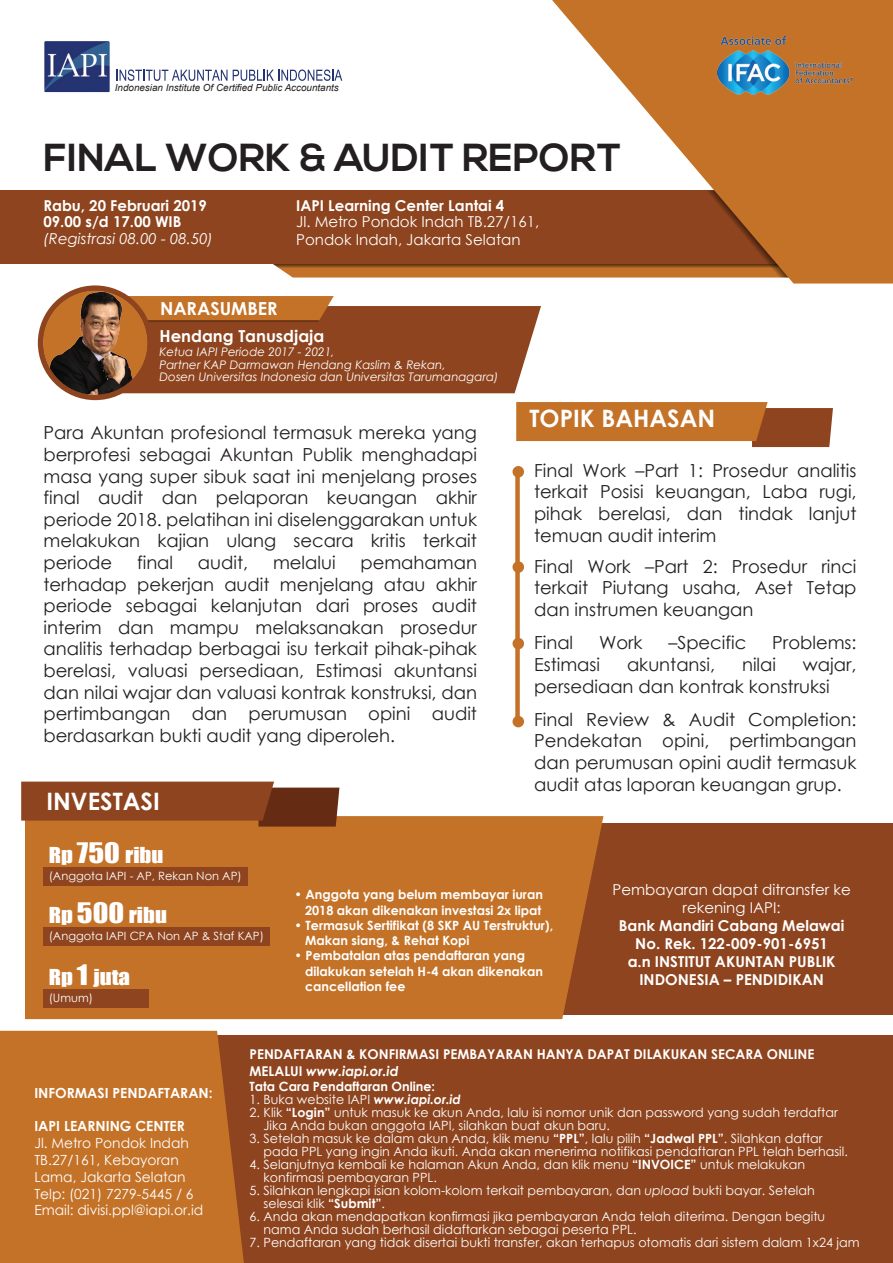
<style>
.page{position:relative;width:893px;height:1263px;background:#fff}
.page>*{position:absolute;margin:0;border:0;box-sizing:border-box;transform-origin:0 0}
.t1{font:700 39px "Nexa";color:#231f20}
.t2{font:700 24px "Century Gothic";color:#fff}
.t3{font:20.25px "Impact";color:#fff;scale:1.13 1}
.t4{font:18px/21.6px "Century Gothic";color:#231f20;text-align:justify}
.t5{font:700 18px "Century Gothic";color:#fff}
.t6{font:700 16.5px "Century Gothic";color:#fff}
.t7{font:700 15px/18px "Century Gothic";color:#fff}
.t8{font:15px/18px "Century Gothic";color:#fff}
.t9{font:italic 15px "Century Gothic";color:#fff}
.t10{font:13.95px/16.8px "Century Gothic";color:#fff}
.t11{font:700 13.95px "Century Gothic";color:#fff}
.t12{font:700 13.5px/16.2px "Century Gothic";color:#fff}
.t13{font:12.75px/13px "Century Gothic";color:#fff}
.t14{font:700 12.75px/15.3px "Century Gothic";color:#fff}
.t15{font:italic 11.85px/12.5px "Century Gothic";color:#fff}
.t16{font:11.4px "Century Gothic";color:#fff}
.t17{font:italic 9.75px "Arial";color:#231f20}
.s1{font-size:25.95px}
.s2{font-style:italic}
.s3{font-weight:700;font-style:italic}
.s4{font-weight:700}
</style>
<div class="page">
<div style="left:25px;top:823px;width:868px;height:191px;background:#8e441e"></div>
<div style="left:25px;top:816px;width:578px;height:203px;background:#c47228"></div>
<svg style="left:124px;top:296px;width:417px;height:97px;background:#9d5932"></svg>
<svg style="left:292px;top:277px;width:260px;height:1px"></svg>
<div style="left:0;top:191px;width:893px;height:73px;background:#8e441e"></div>
<svg style="left:552px;top:0;width:341px;height:284px;fill:#c47228"></svg>
<div style="left:0;top:1035px;width:893px;height:228px;background:#8e441e"></div>
<div style="left:0;top:1031px;width:244px;height:232px;background:#c47228"></div>
<svg style="left:116px;top:69px;width:226px;height:12px"></svg>
<img style="left:44px;top:41px;width:66px;height:52px">
<img style="left:718px;top:36px;width:135px;height:59px">
<svg style="left:516px;top:402px;width:317px;height:45px;background:#c17b42"></svg>
<div style="left:512px;top:466px;width:12px;height:12px;background:#c47228;border-radius:50%"></div>
<svg style="left:512px;top:561px;width:12px;height:12px"></svg>
<div style="left:512px;top:638px;width:12px;height:11px;background:#c47228;border-radius:50%"></div>
<div style="left:512px;top:716px;width:12px;height:11px;background:#c47228;border-radius:50%"></div>
<div style="left:515px;top:473px;width:5px;height:249px;background:#c47228"></div>
<svg style="left:21px;top:782px;width:318px;height:45px;background:#8f4923"></svg>
<svg style="left:273px;top:190px;width:515px;height:87px"></svg>
<div style="left:38px;top:285px;width:115px;height:115px;background:#8e441e;border-radius:50%"></div>
<img style="left:43px;top:291px;width:104px;height:104px;border-radius:51px">
<div style="left:44px;top:868px;width:204px;height:18px;background:#8e441e"></div>
<div style="left:44px;top:928px;width:226px;height:18px;background:#8e441e"></div>
<div style="left:44px;top:989px;width:105px;height:18px;background:#8e441e"></div>
<p class="t17" style="left:115px;top:81px;width:226px">Indonesian Institute Of Certified Public Accountants</p>
<h1 class="t1" style="left:44px;top:135px;width:579px">FINAL WORK &amp; AUDIT REPORT</h1>
<p class="t7" style="left:43px;top:196px;width:165px;line-height:16.6px">Rabu, 20 Februari 2019<br>09.00 s/d 17.00 WIB</p>
<p class="t9" style="left:43px;top:228px;width:171px">(Registrasi 08.00 - 08.50)</p>
<p class="t7" style="left:296px;top:196px;width:210px">IAPI Learning Center Lantai 4</p>
<p class="t8" style="left:296px;top:213px;width:245px">Jl. Metro Pondok Indah TB.27/161,<br>Pondok Indah, Jakarta Selatan</p>
<p class="t5" style="left:160px;top:295px;width:119px">NARASUMBER</p>
<p class="t6" style="left:159px;top:324px;width:167px">Hendang Tanusdjaja</p>
<p class="t15" style="left:159px;top:346px;width:341px">Ketua IAPI Periode 2017 - 2021,<br>Partner KAP Darmawan Hendang Kaslim &amp; Rekan,<br>Dosen Universitas Indonesia dan Universitas Tarumanagara)</p>
<p class="t4" style="left:44px;top:422px;width:435px">Para Akuntan profesional termasuk mereka yang berprofesi sebagai Akuntan Publik menghadapi masa yang super sibuk saat ini menjelang proses final audit dan pelaporan keuangan akhir periode 2018. pelatihan ini diselenggarakan untuk melakukan kajian ulang secara kritis terkait periode</p>
<p class="t4" style="left:137px;top:551px;width:38px">final</p>
<p class="t4" style="left:198px;top:551px;width:52px">audit,</p>
<p class="t4" style="left:273px;top:551px;width:64px">melalui</p>
<p class="t4" style="left:44px;top:551px;width:435px;text-indent:317px">pemahaman terhadap pekerjan audit menjelang atau akhir periode sebagai kelanjutan dari proses audit interim dan mampu melaksanakan prosedur analitis terhadap berbagai isu terkait pihak-pihak berelasi, valuasi persediaan, Estimasi akuntansi dan nilai wajar dan valuasi kontrak konstruksi, dan pertimbangan dan perumusan opini audit berdasarkan bukti audit yang diperoleh.</p>
<h2 class="t2" style="left:46px;top:783px;width:115px">INVESTASI</h2>
<h2 class="t2" style="left:530px;top:400px;width:187px">TOPIK BAHASAN</h2>
<p class="t4" style="left:534px;top:459px;width:324px">Final Work –Part 1: Prosedur analitis terkait Posisi keuangan, Laba rugi, pihak berelasi, dan tindak lanjut temuan audit interim</p>
<p class="t4" style="left:534px;top:555px;width:324px">Final Work –Part 2: Prosedur rinci terkait Piutang usaha, Aset Tetap dan instrumen keuangan</p>
<p class="t4" style="left:534px;top:632px;width:41px">Final</p>
<p class="t4" style="left:599px;top:632px;width:45px">Work</p>
<p class="t4" style="left:668px;top:632px;width:80px">–Specific</p>
<p class="t4" style="left:772px;top:632px;width:86px">Problems:</p>
<p class="t4" style="left:534px;top:653px;width:68px">Estimasi</p>
<p class="t4" style="left:627px;top:653px;width:90px">akuntansi,</p>
<p class="t4" style="left:742px;top:653px;width:36px">nilai</p>
<p class="t4" style="left:534px;top:653px;width:324px;text-indent:269px">wajar, persediaan dan kontrak konstruksi</p>
<p class="t4" style="left:534px;top:708px;width:324px">Final Review &amp; Audit Completion:<br>Pendekatan opini, pertimbangan dan perumusan opini audit termasuk audit atas laporan keuangan grup.</p>
<p class="t3" style="left:49px;top:840px;width:103px">Rp <span class="s1">750</span> ribu</p>
<p class="t16" style="left:49px;top:868px;width:194px">(Anggota IAPI - AP, Rekan Non AP)</p>
<p class="t3" style="left:49px;top:900px;width:106px">Rp <span class="s1">500</span> ribu</p>
<p class="t16" style="left:49px;top:928px;width:217px">(Anggota IAPI CPA Non AP &amp; Staf KAP)</p>
<p class="t3" style="left:49px;top:961px;width:74px">Rp <span class="s1">1</span> juta</p>
<p class="t16" style="left:49px;top:990px;width:46px">(Umum)</p>
<p class="t14" style="left:294px;top:886px;width:250px;text-align:right">• Anggota yang belum membayar iuran<br>2018 akan dikenakan investasi 2x lipat</p>
<p class="t14" style="left:305px;top:917px;width:250px;text-indent:-11px">• Termasuk Sertifikat (8 SKP AU Terstruktur),<br>Makan siang, &amp; Rehat Kopi</p>
<p class="t14" style="left:305px;top:947px;width:240px;text-indent:-11px">• Pembatalan atas pendaftaran yang dilakukan setelah H-4 akan dikenakan cancellation fee</p>
<p class="t8" style="left:612px;top:881px;width:240px;text-align:center">Pembayaran dapat ditransfer ke rekening IAPI:</p>
<p class="t7" style="left:619px;top:916px;width:227px;text-align:center">Bank Mandiri Cabang Melawai<br>No. Rek. 122-009-901-6951<br>a.n INSTITUT AKUNTAN PUBLIK<br>INDONESIA – PENDIDIKAN</p>
<p class="t11" style="left:34px;top:1082px;width:180px">INFORMASI PENDAFTARAN:</p>
<p class="t11" style="left:34px;top:1116px;width:152px">IAPI LEARNING CENTER</p>
<p class="t10" style="left:34px;top:1134px;width:170px">Jl. Metro Pondok Indah<br>TB.27/161, Kebayoran<br>Lama, Jakarta Selatan<br>Telp: (021) 7279-5445 / 6<br>Email: divisi.ppl@iapi.or.id</p>
<p class="t12" style="left:250px;top:1046px;width:566px">PENDAFTARAN &amp; KONFIRMASI PEMBAYARAN HANYA DAPAT DILAKUKAN SECARA ONLINE<br>MELALUI <span class="s2">www.iapi.or.id</span></p>
<p class="t14" style="left:250px;top:1078px;width:187px">Tata Cara Pendaftaran Online:</p>
<p class="t13" style="left:250px;top:1092px;width:213px">1. Buka website IAPI <span class="s3">www.iapi.or.id</span></p>
<p class="t13" style="left:264px;top:1105px;width:576px;text-indent:-14px">2. Klik <span class="s4">“Login”</span> untuk masuk ke akun Anda, lalu isi nomor unik dan password yang sudah terdaftar<br>Jika Anda bukan anggota IAPI, silahkan buat akun baru.</p>
<p class="t13" style="left:264px;top:1132px;width:586px;text-indent:-14px">3. Setelah masuk ke dalam akun Anda, klik menu <span class="s4">“PPL”</span>, lalu pilih <span class="s4">“Jadwal PPL”</span>. Silahkan daftar pada PPL yang ingin Anda ikuti. Anda akan menerima notifikasi pendaftaran PPL telah berhasil.</p>
<p class="t13" style="left:264px;top:1158px;width:543px;text-indent:-14px">4. Selanjutnya kembali ke halaman Akun Anda, dan klik menu <span class="s4">“INVOICE”</span> untuk melakukan konfirmasi pembayaran PPL.</p>
<p class="t13" style="left:264px;top:1184px;width:553px;text-indent:-14px">5. Silahkan lengkapi isian kolom-kolom terkait pembayaran, dan <span class="s2">upload</span> bukti bayar. Setelah selesai klik <span class="s4">“Submit”</span>.</p>
<p class="t13" style="left:264px;top:1210px;width:563px;text-indent:-14px">6. Anda akan mendapatkan konfirmasi jika pembayaran Anda telah diterima. Dengan begitu nama Anda sudah berhasil didaftarkan sebagai peserta PPL.</p>
<p class="t13" style="left:250px;top:1236px;width:611px">7. Pendaftaran yang tidak disertai bukti transfer, akan terhapus otomatis dari sistem dalam 1x24 jam</p>
</div>
